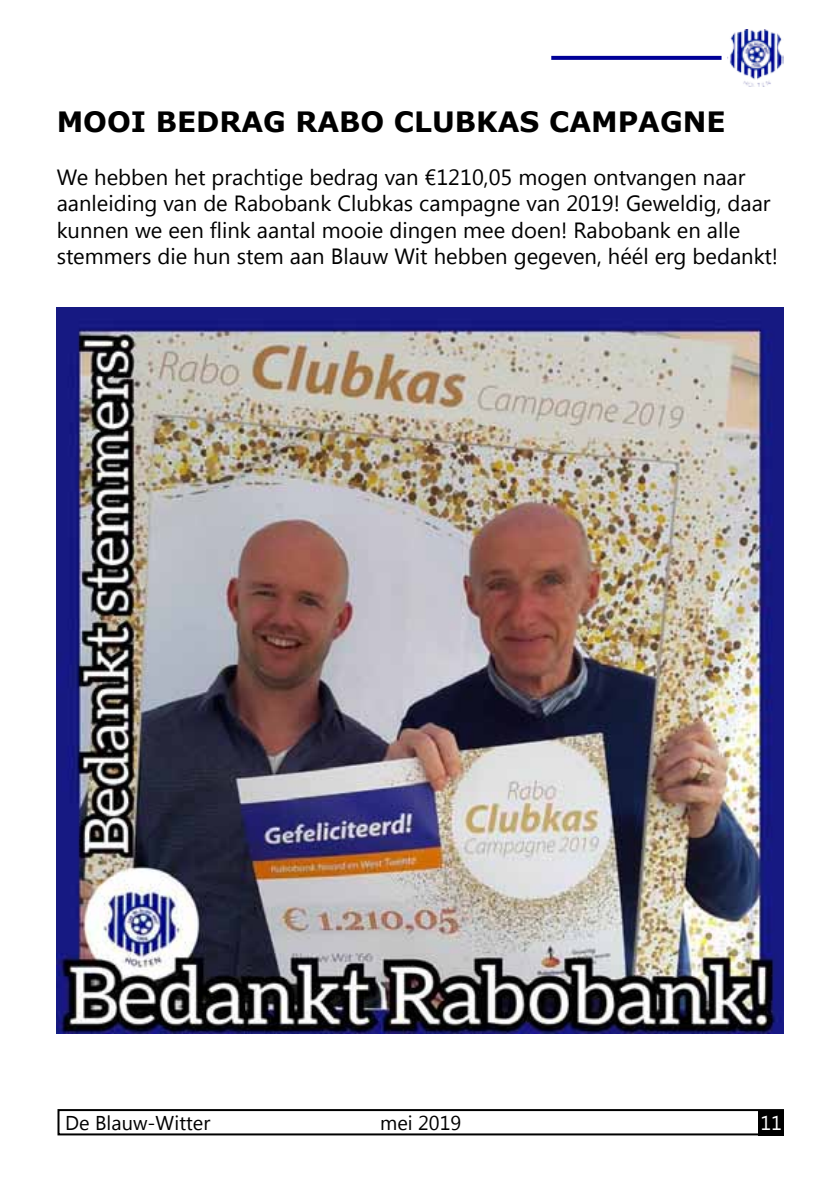
<style>
.page{position:relative;width:840px;height:1191px;background:#fff}
.page>*{position:absolute;margin:0;border:0;box-sizing:border-box;transform-origin:0 0}
.t1{font:700 28px "Verdana";color:#000}
.t2{font:22px/26.4px "Segoe UI";color:#000}
.t3{font:20px "Segoe UI";color:#000}
.t4{font:20px "Segoe UI";color:#fff}
</style>
<div class="page">
<div style="left:57px;top:1109px;width:726px;height:26px;border:2px solid #000"></div>
<div style="left:758px;top:1110px;width:25px;height:25px;background:#000"></div>
<img style="left:727px;top:30px;width:56px;height:56px">
<svg style="left:551px;top:56px;width:170px;height:4px"></svg>
<img style="left:57px;top:307px;width:725px;height:726px">
<p class="t1" style="left:57px;top:104px;width:670px">M OOI BEDRAG RABO CLUBKAS CAMPAGNE</p>
<p class="t2" style="left:57px;top:163px;width:722px">We hebben het prachtige bedrag van €1210,05 mogen ontvangen naar aanleiding van de Rabobank Clubkas campagne van 2019! Geweldig, daar kunnen we een flink aantal mooie dingen mee doen! Rabobank en alle stemmers die hun stem aan Blauw Wit hebben gegeven, héél erg bedankt!</p>
<p class="t3" style="left:65px;top:1108px;width:146px">De Blauw-Witter</p>
<p class="t3" style="left:380px;top:1108px;width:83px">mei 2019</p>
<p class="t4" style="left:760px;top:1109px;width:23px">11</p>
</div>
